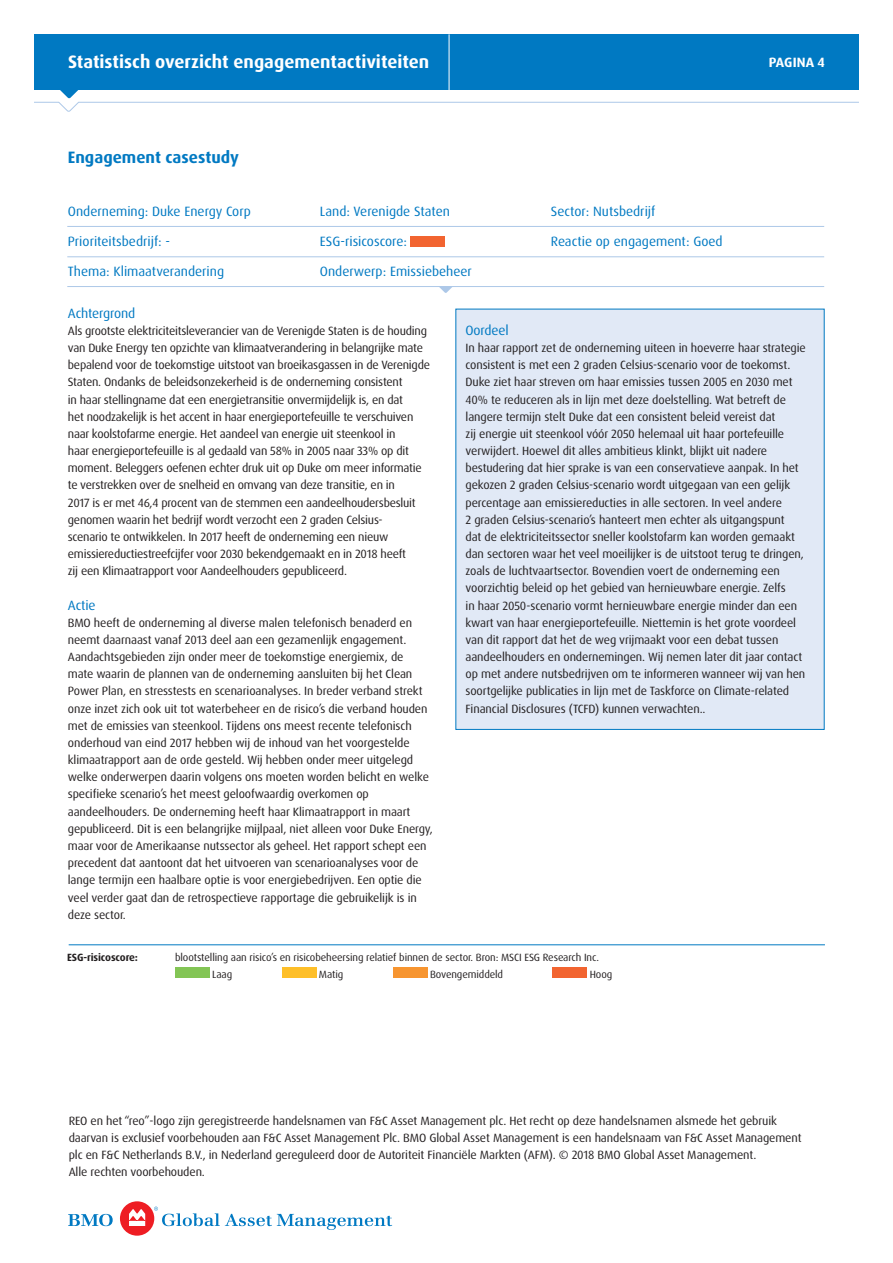
<style>
.page{position:relative;width:893px;height:1263px;background:#fff}
.page>*{position:absolute;margin:0;border:0;box-sizing:border-box;transform-origin:0 0}
.t1{font:700 18px "Dax Pro";color:#fff}
.t2{font:700 16.5px "Dax Pro";color:#0079c2}
.t3{font:13.5px "Dax Pro";color:#0079c2}
.t4{font:700 13.5px "Dax Pro";letter-spacing:.01em;color:#fff}
.t5{font:12px/17.1px "Dax Pro";letter-spacing:-.01em;color:#231f20}
.t6{font:10.5px/16.5px "Dax Pro";letter-spacing:-.01em;color:#231f20}
.t7{font:700 10.5px "Dax Pro";letter-spacing:-.01em;color:#231f20}
</style>
<div class="page">
<div style="left:34px;top:34px;width:825px;height:56px;background:#0079c2"></div>
<svg style="left:34px;top:85px;width:825px;height:27px"></svg>
<hr style="left:449px;top:34px;width:1px;height:56px;background:#fff">
<svg style="left:68px;top:1214px;width:45px;height:12px"></svg>
<div style="left:120px;top:1201px;width:34px;height:35px;background:#ee1d23;border-radius:50%"></div>
<svg style="left:129px;top:1209px;width:16px;height:17px"></svg>
<svg style="left:154px;top:1207px;width:238px;height:23px"></svg>
<div style="left:411px;top:236px;width:34px;height:10px;background:#f26430"></div>
<div style="left:175px;top:968px;width:34px;height:10px;background:#83c555"></div>
<div style="left:282px;top:968px;width:34px;height:10px;background:#febf29"></div>
<div style="left:393px;top:968px;width:34px;height:10px;background:#f79530"></div>
<div style="left:553px;top:968px;width:34px;height:10px;background:#f26430"></div>
<hr style="left:69px;top:944px;width:756px;height:1px;background:#0079c2">
<hr style="left:67px;top:286px;width:757px;height:1px;background:#adc8e8">
<svg style="left:439px;top:287px;width:13px;height:6px"></svg>
<hr style="left:67px;top:226px;width:757px;height:1px;background:#adc8e8">
<hr style="left:67px;top:256px;width:757px;height:1px;background:#adc8e8">
<div style="left:455px;top:309px;width:370px;height:421px;background:#e1e9f6"></div>
<h1 class="t1" style="left:68px;top:50px;width:363px">Statistisch overzicht engagementactiviteiten</h1>
<p class="t4" style="left:769px;top:54px;width:58px">PAGINA 4</p>
<h2 class="t2" style="left:68px;top:147px;width:173px">Engagement casestudy</h2>
<p class="t3" style="left:68px;top:203px;width:184px">Onderneming: Duke Energy Corp</p>
<p class="t3" style="left:320px;top:203px;width:132px">Land: Verenigde Staten</p>
<p class="t3" style="left:551px;top:203px;width:106px">Sector: Nutsbedrijf</p>
<p class="t3" style="left:68px;top:233px;width:104px">Prioriteitsbedrijf: -</p>
<p class="t3" style="left:320px;top:233px;width:89px">ESG-risicoscore:</p>
<p class="t3" style="left:551px;top:233px;width:173px">Reactie op engagement: Goed</p>
<p class="t3" style="left:68px;top:263px;width:158px">Thema: Klimaatverandering</p>
<p class="t3" style="left:320px;top:263px;width:154px">Onderwerp: Emissiebeheer</p>
<p class="t3" style="left:68px;top:304px;width:69px">Achtergrond</p>
<p class="t5" style="left:68px;top:322px;width:364px">Als grootste elektriciteitsleverancier van de Verenigde Staten is de houding van Duke Energy ten opzichte van klimaatverandering in belangrijke mate bepalend voor de toekomstige uitstoot van broeikasgassen in de Verenigde Staten. Ondanks de beleidsonzekerheid is de onderneming consistent<br>in haar stellingname dat een energietransitie onvermijdelijk is, en dat<br>het noodzakelijk is het accent in haar energieportefeuille te verschuiven naar koolstofarme energie. Het aandeel van energie uit steenkool in<br>haar energieportefeuille is al gedaald van 58% in 2005 naar 33% op dit moment. Beleggers oefenen echter druk uit op Duke om meer informatie te verstrekken over de snelheid en omvang van deze transitie, en in<br>2017 is er met 46,4 procent van de stemmen een aandeelhoudersbesluit genomen waarin het bedrijf wordt verzocht een 2 graden Celsius-<br>scenario te ontwikkelen. In 2017 heeft de onderneming een nieuw emissiereductiestreefcijfer voor 2030 bekendgemaakt en in 2018 heeft<br>zij een Klimaatrapport voor Aandeelhouders gepubliceerd.</p>
<p class="t3" style="left:68px;top:596px;width:29px">Actie</p>
<p class="t5" style="left:68px;top:614px;width:366px">BMO heeft de onderneming al diverse malen telefonisch benaderd en neemt daarnaast vanaf 2013 deel aan een gezamenlijk engagement.<br>Aandachtsgebieden zijn onder meer de toekomstige energiemix, de<br>mate waarin de plannen van de onderneming aansluiten bij het Clean Power Plan, en stresstests en scenarioanalyses. In breder verband strekt onze inzet zich ook uit tot waterbeheer en de risico’s die verband houden met de emissies van steenkool. Tijdens ons meest recente telefonisch onderhoud van eind 2017 hebben wij de inhoud van het voorgestelde klimaatrapport aan de orde gesteld. Wij hebben onder meer uitgelegd welke onderwerpen daarin volgens ons moeten worden belicht en welke specifieke scenario’s het meest geloofwaardig overkomen op aandeelhouders. De onderneming heeft haar Klimaatrapport in maart gepubliceerd. Dit is een belangrijke mijlpaal, niet alleen voor Duke Energy, maar voor de Amerikaanse nutssector als geheel. Het rapport schept een precedent dat aantoont dat het uitvoeren van scenarioanalyses voor de lange termijn een haalbare optie is voor energiebedrijven. Een optie die veel verder gaat dan de retrospectieve rapportage die gebruikelijk is in deze sector.</p>
<p class="t3" style="left:466px;top:321px;width:45px">Oordeel</p>
<p class="t5" style="left:466px;top:339px;width:342px">In haar rapport zet de onderneming uiteen in hoeverre haar strategie consistent is met een 2 graden Celsius-scenario voor de toekomst.<br>Duke ziet haar streven om haar emissies tussen 2005 en 2030 met 40% te reduceren als in lijn met deze doelstelling. Wat betreft de langere termijn stelt Duke dat een consistent beleid vereist dat<br>zij energie uit steenkool vóór 2050 helemaal uit haar portefeuille verwijdert. Hoewel dit alles ambitieus klinkt, blijkt uit nadere bestudering dat hier sprake is van een conservatieve aanpak. In het gekozen 2 graden Celsius-scenario wordt uitgegaan van een gelijk percentage aan emissiereducties in alle sectoren. In veel andere<br>2 graden Celsius-scenario’s hanteert men echter als uitgangspunt<br>dat de elektriciteitssector sneller koolstofarm kan worden gemaakt dan sectoren waar het veel moeilijker is de uitstoot terug te dringen, zoals de luchtvaartsector. Bovendien voert de onderneming een voorzichtig beleid op het gebied van hernieuwbare energie. Zelfs<br>in haar 2050-scenario vormt hernieuwbare energie minder dan een kwart van haar energieportefeuille. Niettemin is het grote voordeel van dit rapport dat het de weg vrijmaakt voor een debat tussen aandeelhouders en ondernemingen. Wij nemen later dit jaar contact op met andere nutsbedrijven om te informeren wanneer wij van hen soortgelijke publicaties in lijn met de Taskforce on Climate-related Financial Disclosures (TCFD) kunnen verwachten..</p>
<p class="t7" style="left:67px;top:951px;width:72px">ESG-risicoscore:</p>
<p class="t6" style="left:212px;top:949px;width:389px;text-indent:-37px">blootstelling aan risico’s en risicobeheersing relatief binnen de sector. Bron: MSCI ESG Research Inc.<br>Laag</p>
<p class="t6" style="left:319px;top:966px;width:26px">Matig</p>
<p class="t6" style="left:430px;top:966px;width:75px">Bovengemiddeld</p>
<p class="t6" style="left:590px;top:966px;width:24px">Hoog</p>
<p class="t5" style="left:69px;top:1112px;width:734px">REO en het “reo”-logo zijn geregistreerde handelsnamen van F&amp;C Asset Management plc. Het recht op deze handelsnamen alsmede het gebruik daarvan is exclusief voorbehouden aan F&amp;C Asset Management Plc. BMO Global Asset Management is een handelsnaam van F&amp;C Asset Management plc en F&amp;C Netherlands B.V., in Nederland gereguleerd door de Autoriteit Financiële Markten (AFM). © 2018 BMO Global Asset Management.<br>Alle rechten voorbehouden.</p>
</div>
